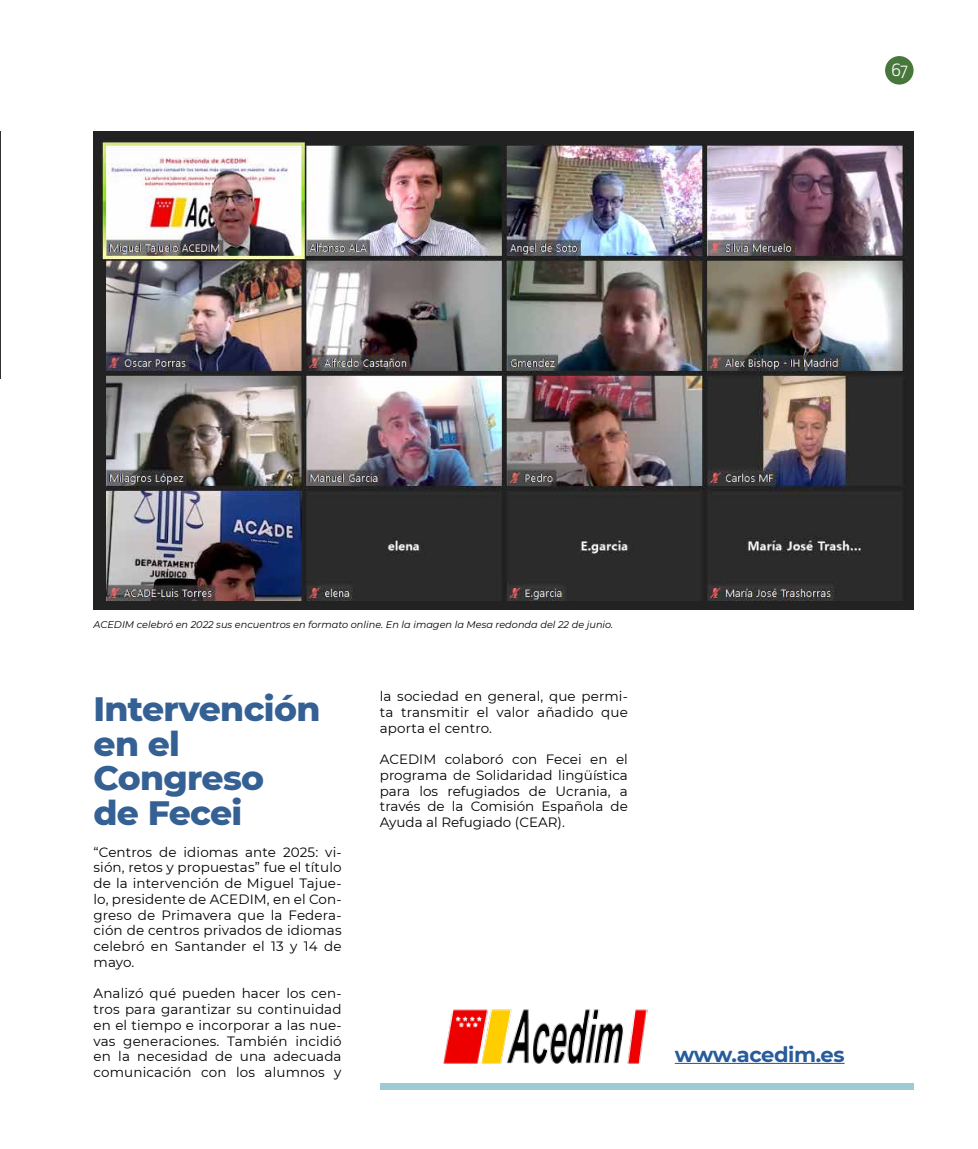
<style>
.page{position:relative;width:978px;height:1149px;background:#fff}
.page>*{position:absolute;margin:0;border:0;box-sizing:border-box;transform-origin:0 0}
.t1{font:800 34.5px/34.5px "Montserrat";letter-spacing:-.02em;color:#346094}
.t2{font:700 21px "Montserrat";letter-spacing:-.02em;color:#275b9b}
.t3{font:16.5px "Apex New";color:#fff}
.t4{font:13.5px/15.8px "Montserrat";letter-spacing:.01em;color:#000;text-align:justify}
.t5{font:italic 9.75px "Montserrat";color:#000}
</style>
<div class="page">
<div style="left:885px;top:56px;width:29px;height:29px;background:#48773c;border-radius:50%"></div>
<img style="left:94px;top:132px;width:819px;height:477px">
<div style="left:380px;top:1082px;width:533px;height:7px;background:#9ecad4"></div>
<img style="left:443px;top:1009px;width:204px;height:55px">
<hr style="left:675px;top:1062px;width:170px;height:1px;background:#275b9b">
<img style="left:0;top:132px;width:1px;height:246px">
<p class="t3" style="left:891px;top:59px;width:18px">67</p>
<p class="t5" style="left:94px;top:618px;width:521px">ACEDIM celebró en 2022 sus encuentros en formato online. En la imagen la Mesa redonda del 22 de junio.</p>
<h1 class="t1" style="left:94px;top:689px;width:228px">Intervención en el<br>Congreso<br>de Fecei</h1>
<p class="t4" style="left:94px;top:843px;width:250px">“Centros de idiomas ante 2025: vi&shy;sión, retos y propuestas” fue el título de la intervención de Miguel Tajue&shy;lo, presidente de ACEDIM, en el Con&shy;greso de Primavera que la Federa&shy;ción de centros privados de idiomas celebró en Santander el 13 y 14 de mayo.</p>
<p class="t4" style="left:94px;top:984px;width:250px">Analizó qué pueden hacer los cen&shy;tros para garantizar su continuidad en el tiempo e incorporar a las nue&shy;vas generaciones. También incidió en la necesidad de una adecuada comunicación con los alumnos y</p>
<p class="t4" style="left:380px;top:687px;width:250px">la sociedad en general, que permi&shy;ta transmitir el valor añadido que aporta el centro.</p>
<p class="t4" style="left:380px;top:750px;width:250px">ACEDIM colaboró con Fecei en el programa de Solidaridad lingüística para los refugiados de Ucrania, a través de la Comisión Española de Ayuda al Refugiado (CEAR).</p>
<h2 class="t2" style="left:675px;top:1038px;width:171px">www.acedim.es</h2>
</div>
